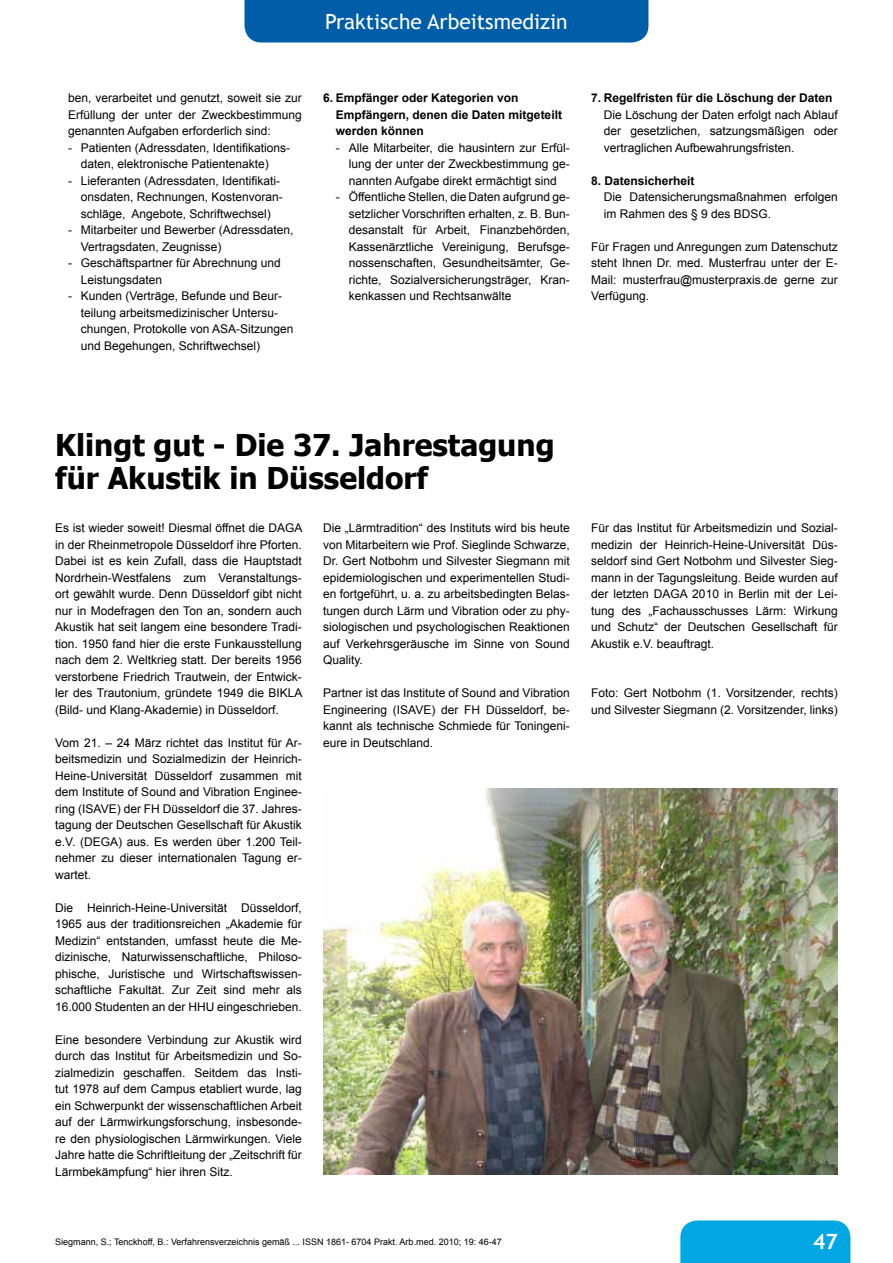
<style>
.page{position:relative;width:893px;height:1263px;background:#fff}
.page>*{position:absolute;margin:0;border:0;box-sizing:border-box;transform-origin:0 0}
.t1{font:700 30px/33px "Tahoma";color:#000}
.t2{font:21px "Trebuchet MS";color:#fff}
.t3{font:700 21px "Trebuchet MS";color:#fff}
.t4{font:12px/16.5px "Arial";color:#000;text-align:justify}
.t5{font:700 12px/16.5px "Arial";color:#000}
.t6{font:9px "Arial";color:#000}
</style>
<div class="page">
<div style="left:244px;top:0;width:404px;height:43px;background:#005ea8"></div>
<div style="left:680px;top:1220px;width:170px;height:43px;background:#00a7e3"></div>
<img style="left:323px;top:789px;width:515px;height:386px">
<h2 class="t2" style="left:325px;top:9px;width:244px">Praktische Arbeitsmedizin</h2>
<p class="t4" style="left:68px;top:90px;width:235px">ben, verarbeitet und genutzt, soweit sie zur Erfüllung der unter der Zweckbestimmung genannten Aufgaben erforderlich sind:</p>
<p class="t4" style="left:81px;top:139px;width:211px;text-indent:-13px">- Patienten (Adressdaten, Identifikations&shy;daten, elektronische Patientenakte)</p>
<p class="t4" style="left:81px;top:172px;width:203px;text-align:left;text-indent:-13px">- Lieferanten (Adressdaten, Identifikati&shy;onsdaten, Rechnungen, Kostenvoran&shy;schläge, Angebote, Schriftwechsel)</p>
<p class="t4" style="left:81px;top:222px;width:214px;text-indent:-13px">- Mitarbeiter und Bewerber (Adressdaten,<br>Vertragsdaten, Zeugnisse)</p>
<p class="t4" style="left:81px;top:255px;width:202px;text-indent:-13px">- Geschäftspartner für Abrechnung und<br>Leistungsdaten</p>
<p class="t4" style="left:81px;top:288px;width:214px;text-align:left;text-indent:-13px">- Kunden (Verträge, Befunde und Beur&shy;teilung arbeitsmedizinischer Untersu&shy;chungen, Protokolle von ASA-Sitzungen und Begehungen, Schriftwechsel)</p>
<p class="t5" style="left:336px;top:90px;width:228px;text-indent:-13px">6. Empfänger oder Kategorien von<br>Empfängern, denen die Daten mitgeteilt werden können</p>
<p class="t4" style="left:349px;top:139px;width:223px;text-indent:-13px">- Alle Mitarbeiter, die hausintern zur Erfül&shy;lung der unter der Zweckbestimmung ge&shy;nannten Aufgabe direkt ermächtigt sind</p>
<p class="t4" style="left:349px;top:189px;width:223px;text-indent:-13px">- Öffentliche Stellen, die Daten aufgrund ge&shy;setzlicher Vorschriften erhalten, z. B. Bun&shy;desanstalt für Arbeit, Finanzbehörden, Kassenärztliche Vereinigung, Berufsge&shy;nossenschaften, Gesundheitsämter, Ge&shy;richte, Sozialversicherungsträger, Kran&shy;kenkassen und Rechtsanwälte</p>
<p class="t5" style="left:591px;top:90px;width:243px">7. Regelfristen für die Löschung der Daten</p>
<p class="t4" style="left:604px;top:106px;width:235px">Die Löschung der Daten erfolgt nach Ablauf der gesetzlichen, satzungsmäßigen oder vertraglichen Aufbewahrungsfristen.</p>
<p class="t5" style="left:591px;top:173px;width:105px">8. Datensicherheit</p>
<p class="t4" style="left:604px;top:189px;width:235px">Die Datensicherungsmaßnahmen erfolgen im Rahmen des § 9 des BDSG.</p>
<p class="t4" style="left:591px;top:238px;width:248px">Für Fragen und Anregungen zum Datenschutz steht Ihnen Dr. med. Musterfrau unter der E-Mail: musterfrau@musterpraxis.de gerne zur Verfügung.</p>
<h1 class="t1" style="left:55px;top:427px;width:501px">Klingt gut - Die 37. Jahrestagung für Akustik in Düsseldorf</h1>
<p class="t4" style="left:55px;top:520px;width:249px">Es ist wieder soweit! Diesmal öffnet die DAGA in der Rheinmetropole Düsseldorf ihre Pforten.<br>Dabei ist es kein Zufall, dass die Hauptstadt Nordrhein-Westfalens zum Veranstaltungs&shy;ort gewählt wurde. Denn Düsseldorf gibt nicht nur in Modefragen den Ton an, sondern auch Akustik hat seit langem eine besondere Tradi&shy;tion. 1950 fand hier die erste Funkausstellung nach dem 2. Weltkrieg statt. Der bereits 1956 verstorbene Friedrich Trautwein, der Entwick&shy;ler des Trautonium, gründete 1949 die BIKLA (Bild- und Klang-Akademie) in Düsseldorf.</p>
<p class="t4" style="left:55px;top:734px;width:248px">Vom 21. – 24 März richtet das Institut für Ar&shy;beitsmedizin und Sozialmedizin der Heinrich-Heine-Universität Düsseldorf zusammen mit dem Institute of Sound and Vibration Enginee&shy;ring (ISAVE) der FH Düsseldorf die 37. Jahres&shy;tagung der Deutschen Gesellschaft für Akustik e.V. (DEGA) aus. Es werden über 1.200 Teil&shy;nehmer zu dieser internationalen Tagung er&shy;wartet.</p>
<p class="t4" style="left:55px;top:899px;width:248px">Die Heinrich-Heine-Universität Düsseldorf, 1965 aus der traditionsreichen „Akademie für Medizin“ entstanden, umfasst heute die Me&shy;dizinische, Naturwissenschaftliche, Philoso&shy;phische, Juristische und Wirtschaftswissen&shy;schaftliche Fakultät. Zur Zeit sind mehr als 16.000 Studenten an der HHU eingeschrieben.</p>
<p class="t4" style="left:55px;top:1031px;width:248px">Eine besondere Verbindung zur Akustik wird durch das Institut für Arbeitsmedizin und So&shy;zialmedizin geschaffen. Seitdem das Insti&shy;tut 1978 auf dem Campus etabliert wurde, lag ein Schwerpunkt der wissenschaftlichen Arbeit auf der Lärmwirkungsforschung, insbesonde&shy;re den physiologischen Lärmwirkungen. Viele Jahre hatte die Schriftleitung der „Zeitschrift für Lärmbekämpfung“ hier ihren Sitz.</p>
<p class="t4" style="left:323px;top:520px;width:248px">Die „Lärmtradition“ des Instituts wird bis heute von Mitarbeitern wie Prof. Sieglinde Schwarze, Dr. Gert Notbohm und Silvester Siegmann mit epidemiologischen und experimentellen Studi&shy;en fortgeführt, u. a. zu arbeitsbedingten Belas&shy;tungen durch Lärm und Vibration oder zu phy&shy;siologischen und psychologischen Reaktionen auf Verkehrsgeräusche im Sinne von Sound Quality.</p>
<p class="t4" style="left:323px;top:685px;width:248px">Partner ist das Institute of Sound and Vibration Engineering (ISAVE) der FH Düsseldorf, be&shy;kannt als technische Schmiede für Toningeni&shy;eure in Deutschland.</p>
<p class="t4" style="left:591px;top:520px;width:248px">Für das Institut für Arbeitsmedizin und Sozial&shy;medizin der Heinrich-Heine-Universität Düs&shy;seldorf sind Gert Notbohm und Silvester Sieg&shy;mann in der Tagungsleitung. Beide wurden auf der letzten DAGA 2010 in Berlin mit der Lei&shy;tung des „Fachausschusses Lärm: Wirkung und Schutz“ der Deutschen Gesellschaft für Akustik e.V. beauftragt.</p>
<p class="t4" style="left:591px;top:685px;width:248px">Foto: Gert Notbohm (1. Vorsitzender, rechts) und Silvester Siegmann (2. Vorsitzender, links)</p>
<p class="t6" style="left:55px;top:1236px;width:448px">Siegmann, S.; Tenckhoff, B.: Verfahrensverzeichnis gemäß ... ISSN 1861- 6704 Prakt. Arb.med. 2010; 19: 46-47</p>
<h2 class="t3" style="left:813px;top:1229px;width:26px">47</h2>
</div>
